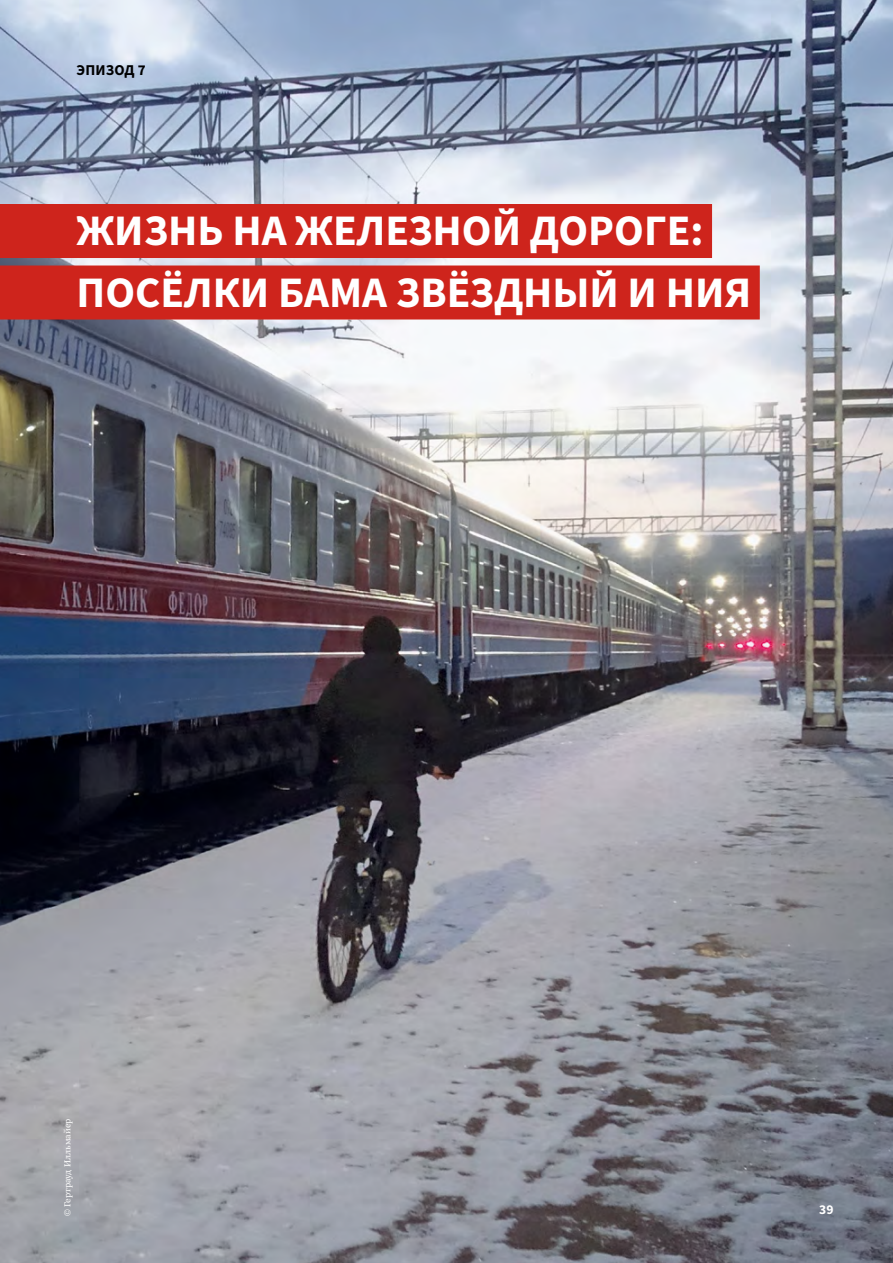
<style>
.page{position:relative;width:893px;height:1263px;background:#fff}
.page>*{position:absolute;margin:0;border:0;box-sizing:border-box;transform-origin:0 0}
.t1{font:700 43.5px/61.5px "Source Sans Pro";color:#fff}
.t2{font:700 15px "Source Sans Pro";letter-spacing:.01em;color:#000}
.t3{font:700 13.5px "Source Sans Pro";color:#fff}
.t4{font:9px "Source Serif Pro";color:#fff}
</style>
<div class="page">
<img style="left:0;top:0;width:893px;height:1263px">
<div style="left:0;top:204px;width:712px;height:54px;background:#ce241c"></div>
<div style="left:0;top:265px;width:760px;height:54px;background:#ce241c"></div>
<p class="t2" style="left:77px;top:60px;width:71px">ЭПИЗОД 7</p>
<p class="t1" style="left:77px;top:199px;width:676px">ЖИЗНЬ НА ЖЕЛЕЗНОЙ ДОРОГЕ:<br>ПОСЁЛКИ БАМА ЗВЁЗДНЫЙ И НИЯ</p>
<p class="t4" style="left:61px;top:1216px;width:99px;rotate:-90deg">© Гертрауд Илльмайер</p>
<p class="t3" style="left:819px;top:1200px;width:16px">39</p>
</div>
